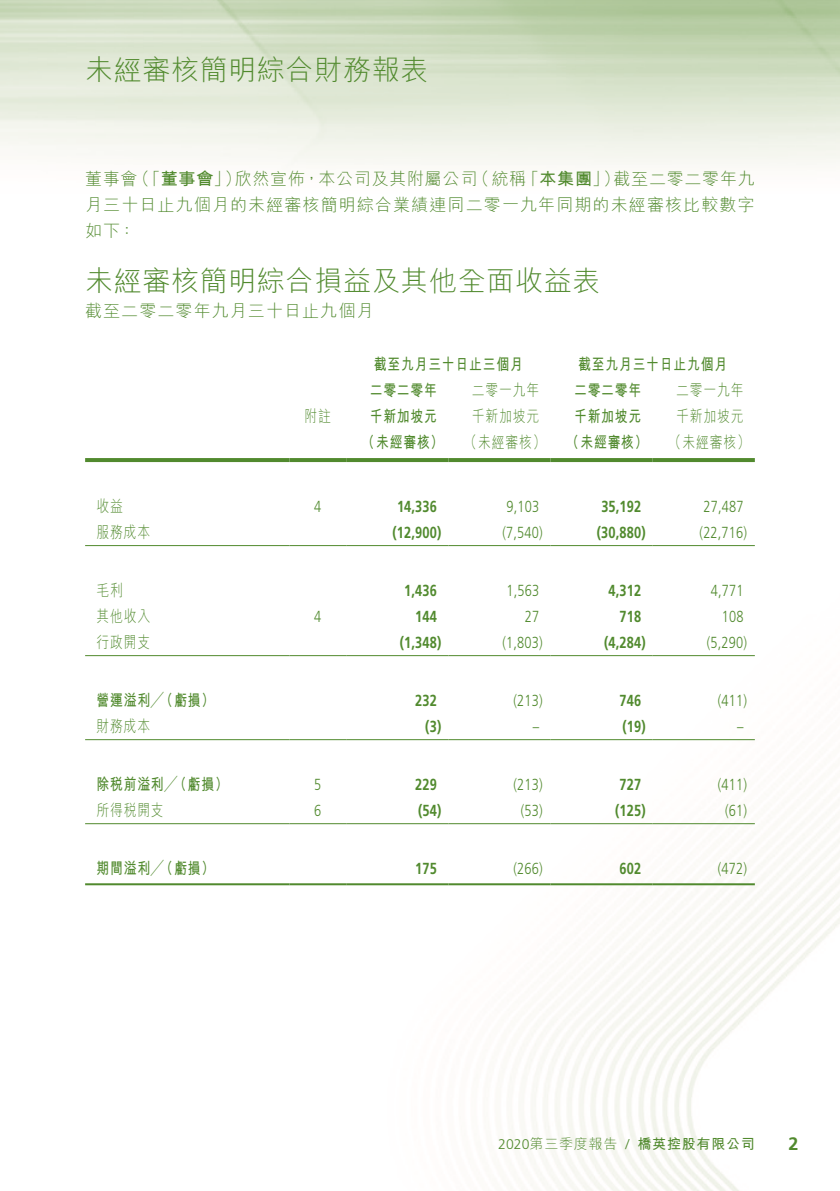
<style>
.page{position:relative;width:840px;height:1191px;background:#fff}
.page>*{position:absolute;margin:0;border:0;box-sizing:border-box;transform-origin:0 0}
.Body_Text{font:300 28px "M Hei HK";letter-spacing:.025em;color:#518a2e}
.t1{font:700 18px "Frutiger LT Std";color:#518a2e}
.Body_Text-2{font:300 17px/26px "M Hei HK";letter-spacing:.065em;color:#518a2e}
.Body_Text-3{font:300 17px "M Hei HK";letter-spacing:.045em;color:#518a2e}
.Body_Text-4{font:300 16px "Frutiger LT Std";letter-spacing:.015em;color:#518a2e;scale:.8 1}
.Body_Text-5{font:700 16px "Frutiger LT Std";letter-spacing:.015em;color:#518a2e;scale:.8 1}
.Body_Text-6{font:700 16px "M Hei HK";letter-spacing:.065em;color:#518a2e;scale:.8 1}
.Body_Text-7{font:300 16px "M Hei HK";letter-spacing:.065em;color:#518a2e;scale:.8 1}
.t2{font:300 14px "M Hei HK";letter-spacing:.055em;color:#518a2e}
.t3{font:700 14px "M Hei HK";letter-spacing:.055em;color:#518a2e}
.t4{font:300 14px "Frutiger LT Std";color:#518a2e}
.s1{font-weight:700}
.s2{font-family:"Frutiger LT Std"}
</style>
<div class="page">
<img style="left:0;top:0;width:839px;height:1191px">
<hr style="left:85px;top:458px;width:204px;height:4px;background:#518a2e">
<hr style="left:289px;top:458px;width:57px;height:4px;background:#518a2e">
<hr style="left:346px;top:458px;width:102px;height:4px;background:#518a2e">
<hr style="left:448px;top:458px;width:102px;height:4px;background:#518a2e">
<hr style="left:550px;top:458px;width:102px;height:4px;background:#518a2e">
<hr style="left:652px;top:458px;width:102px;height:4px;background:#518a2e">
<hr style="left:85px;top:545px;width:204px;height:1px;background:#518a2e">
<hr style="left:289px;top:545px;width:57px;height:1px;background:#518a2e">
<hr style="left:346px;top:545px;width:102px;height:1px;background:#518a2e">
<hr style="left:448px;top:545px;width:102px;height:1px;background:#518a2e">
<hr style="left:550px;top:545px;width:102px;height:1px;background:#518a2e">
<hr style="left:652px;top:545px;width:102px;height:1px;background:#518a2e">
<hr style="left:85px;top:655px;width:204px;height:1px;background:#518a2e">
<hr style="left:289px;top:655px;width:57px;height:1px;background:#518a2e">
<hr style="left:346px;top:655px;width:102px;height:1px;background:#518a2e">
<hr style="left:448px;top:655px;width:102px;height:1px;background:#518a2e">
<hr style="left:550px;top:655px;width:102px;height:1px;background:#518a2e">
<hr style="left:652px;top:655px;width:102px;height:1px;background:#518a2e">
<hr style="left:85px;top:739px;width:204px;height:1px;background:#518a2e">
<hr style="left:289px;top:739px;width:57px;height:1px;background:#518a2e">
<hr style="left:346px;top:739px;width:102px;height:1px;background:#518a2e">
<hr style="left:448px;top:739px;width:102px;height:1px;background:#518a2e">
<hr style="left:550px;top:739px;width:102px;height:1px;background:#518a2e">
<hr style="left:652px;top:739px;width:102px;height:1px;background:#518a2e">
<hr style="left:85px;top:823px;width:204px;height:1px;background:#518a2e">
<hr style="left:289px;top:823px;width:57px;height:1px;background:#518a2e">
<hr style="left:346px;top:823px;width:102px;height:1px;background:#518a2e">
<hr style="left:448px;top:823px;width:102px;height:1px;background:#518a2e">
<hr style="left:550px;top:823px;width:102px;height:1px;background:#518a2e">
<hr style="left:652px;top:823px;width:102px;height:1px;background:#518a2e">
<hr style="left:85px;top:883px;width:204px;height:2px;background:#518a2e">
<hr style="left:289px;top:883px;width:57px;height:2px;background:#518a2e">
<hr style="left:346px;top:883px;width:102px;height:2px;background:#518a2e">
<hr style="left:448px;top:883px;width:102px;height:2px;background:#518a2e">
<hr style="left:550px;top:883px;width:102px;height:2px;background:#518a2e">
<hr style="left:652px;top:883px;width:102px;height:2px;background:#518a2e">
<p class="Body_Text" style="left:85px;top:55px;width:345px">未經審核簡明綜合財務報表</p>
<p class="Body_Text-2" style="left:133px;top:166px;width:110px">（「<span class="s1">董事會</span>」）</p>
<p class="Body_Text-2" style="left:472px;top:166px;width:55px">（統稱</p>
<p class="Body_Text-2" style="left:522px;top:166px;width:99px">「<span class="s1">本集團</span>」）</p>
<p class="Body_Text-3" style="left:235px;top:170px;width:244px">欣然宣佈，本公司及其附屬公司</p>
<p class="Body_Text-2" style="left:85px;top:166px;width:670px">董事會<br>月三十日止九個月的未經審核簡明綜合業績連同二零一九年同期的未經審核比較數字如下：</p>
<p class="Body_Text" style="left:85px;top:267px;width:516px">未經審核簡明綜合損益及其他全面收益表</p>
<p class="Body_Text-2" style="left:85px;top:298px;width:290px">截至二零二零年九月三十日止九個月</p>
<p class="Body_Text-6" style="left:578px;top:352px;width:188px">截至九月三十日止九個月</p>
<p class="Body_Text-3" style="left:613px;top:170px;width:143px">截至二零二零年九</p>
<p class="Body_Text-6" style="left:373px;top:352px;width:188px">截至九月三十日止三個月</p>
<p class="Body_Text-6" style="left:369px;top:378px;width:86px">二零二零年</p>
<p class="Body_Text-7" style="left:471px;top:381px;width:86px">二零一九年</p>
<p class="Body_Text-6" style="left:573px;top:378px;width:86px">二零二零年</p>
<p class="Body_Text-7" style="left:675px;top:381px;width:86px">二零一九年</p>
<p class="Body_Text-7" style="left:304px;top:407px;width:35px">附註</p>
<p class="Body_Text-6" style="left:369px;top:404px;width:86px">千新加坡元</p>
<p class="Body_Text-7" style="left:471px;top:407px;width:86px">千新加坡元</p>
<p class="Body_Text-6" style="left:573px;top:404px;width:86px">千新加坡元</p>
<p class="Body_Text-7" style="left:675px;top:407px;width:86px">千新加坡元</p>
<p class="Body_Text-6" style="left:361px;top:430px;width:103px">（未經審核）</p>
<p class="Body_Text-7" style="left:464px;top:433px;width:103px">（未經審核）</p>
<p class="Body_Text-6" style="left:566px;top:430px;width:103px">（未經審核）</p>
<p class="Body_Text-7" style="left:668px;top:433px;width:103px">（未經審核(</p>
<p class="Body_Text-7" style="left:96px;top:498px;width:35px">收益</p>
<p class="Body_Text-4" style="left:314px;top:497px;width:10px">4</p>
<p class="Body_Text-5" style="left:397px;top:497px;width:51px">14,336</p>
<p class="Body_Text-4" style="left:506px;top:497px;width:42px">9,103</p>
<p class="Body_Text-5" style="left:601px;top:497px;width:51px">35,192</p>
<p class="Body_Text-4" style="left:703px;top:497px;width:51px">27,487</p>
<p class="Body_Text-7" style="left:96px;top:524px;width:69px">服務成本</p>
<p class="Body_Text-5" style="left:392px;top:523px;width:63px">)12,900(</p>
<p class="Body_Text-4" style="left:502px;top:523px;width:52px">)7,540(</p>
<p class="Body_Text-5" style="left:596px;top:523px;width:63px">)30,880(</p>
<p class="Body_Text-4" style="left:699px;top:523px;width:61px">)22,716(</p>
<p class="Body_Text-7" style="left:96px;top:582px;width:35px">毛利</p>
<p class="Body_Text-5" style="left:404px;top:581px;width:42px">1,436</p>
<p class="Body_Text-4" style="left:506px;top:581px;width:42px">1,563</p>
<p class="Body_Text-5" style="left:608px;top:581px;width:42px">4,312</p>
<p class="Body_Text-4" style="left:710px;top:581px;width:42px">4,771</p>
<p class="Body_Text-7" style="left:96px;top:608px;width:69px">其他收入</p>
<p class="Body_Text-4" style="left:314px;top:607px;width:10px">4</p>
<p class="Body_Text-5" style="left:415px;top:607px;width:29px">144</p>
<p class="Body_Text-4" style="left:524px;top:607px;width:19px">27</p>
<p class="Body_Text-5" style="left:619px;top:607px;width:29px">718</p>
<p class="Body_Text-4" style="left:721px;top:607px;width:29px">108</p>
<p class="Body_Text-7" style="left:96px;top:634px;width:69px">行政開支</p>
<p class="Body_Text-5" style="left:399px;top:633px;width:53px">)1,348(</p>
<p class="Body_Text-4" style="left:502px;top:633px;width:52px">)1,803(</p>
<p class="Body_Text-5" style="left:603px;top:633px;width:53px">)4,284(</p>
<p class="Body_Text-4" style="left:706px;top:633px;width:52px">)5,290(</p>
<p class="Body_Text-6" style="left:96px;top:688px;width:149px">營運溢利╱（虧損(</p>
<p class="Body_Text-5" style="left:415px;top:691px;width:29px">232</p>
<p class="Body_Text-4" style="left:513px;top:691px;width:38px">)213(</p>
<p class="Body_Text-5" style="left:619px;top:691px;width:29px">746</p>
<p class="Body_Text-4" style="left:717px;top:691px;width:38px">)411(</p>
<p class="Body_Text-7" style="left:96px;top:718px;width:69px">財務成本</p>
<p class="Body_Text-5" style="left:425px;top:717px;width:21px">(3)</p>
<p class="Body_Text-4" style="left:532px;top:717px;width:10px">–</p>
<p class="Body_Text-5" style="left:622px;top:717px;width:31px">)19(</p>
<p class="Body_Text-4" style="left:736px;top:717px;width:10px">–</p>
<p class="Body_Text-6" style="left:96px;top:772px;width:166px">除稅前溢利╱（虧損(</p>
<p class="Body_Text-4" style="left:314px;top:775px;width:10px">5</p>
<p class="Body_Text-5" style="left:415px;top:775px;width:29px">229</p>
<p class="Body_Text-4" style="left:513px;top:775px;width:38px">)213(</p>
<p class="Body_Text-5" style="left:619px;top:775px;width:29px">727</p>
<p class="Body_Text-4" style="left:717px;top:775px;width:38px">)411(</p>
<p class="Body_Text-7" style="left:96px;top:802px;width:86px">所得稅開支</p>
<p class="Body_Text-4" style="left:314px;top:801px;width:10px">6</p>
<p class="Body_Text-5" style="left:418px;top:801px;width:31px">)54(</p>
<p class="Body_Text-4" style="left:520px;top:801px;width:29px">)53(</p>
<p class="Body_Text-5" style="left:614px;top:801px;width:40px">)125(</p>
<p class="Body_Text-4" style="left:724px;top:801px;width:29px">)61(</p>
<p class="Body_Text-6" style="left:96px;top:856px;width:149px">期間溢利╱（虧損(</p>
<p class="Body_Text-5" style="left:415px;top:859px;width:29px">175</p>
<p class="Body_Text-4" style="left:513px;top:859px;width:38px">)266(</p>
<p class="Body_Text-5" style="left:619px;top:859px;width:29px">602</p>
<p class="Body_Text-4" style="left:717px;top:859px;width:38px">)472(</p>
<p class="t2" style="left:498px;top:1136px;width:121px"><span class="s2">2020</span>第三季度報告</p>
<p class="t4" style="left:625px;top:1136px;width:5px">/</p>
<p class="t3" style="left:637px;top:1133px;width:119px">橋英控股有限公司</p>
<p class="t1" style="left:788px;top:1133px;width:12px">2</p>
</div>
